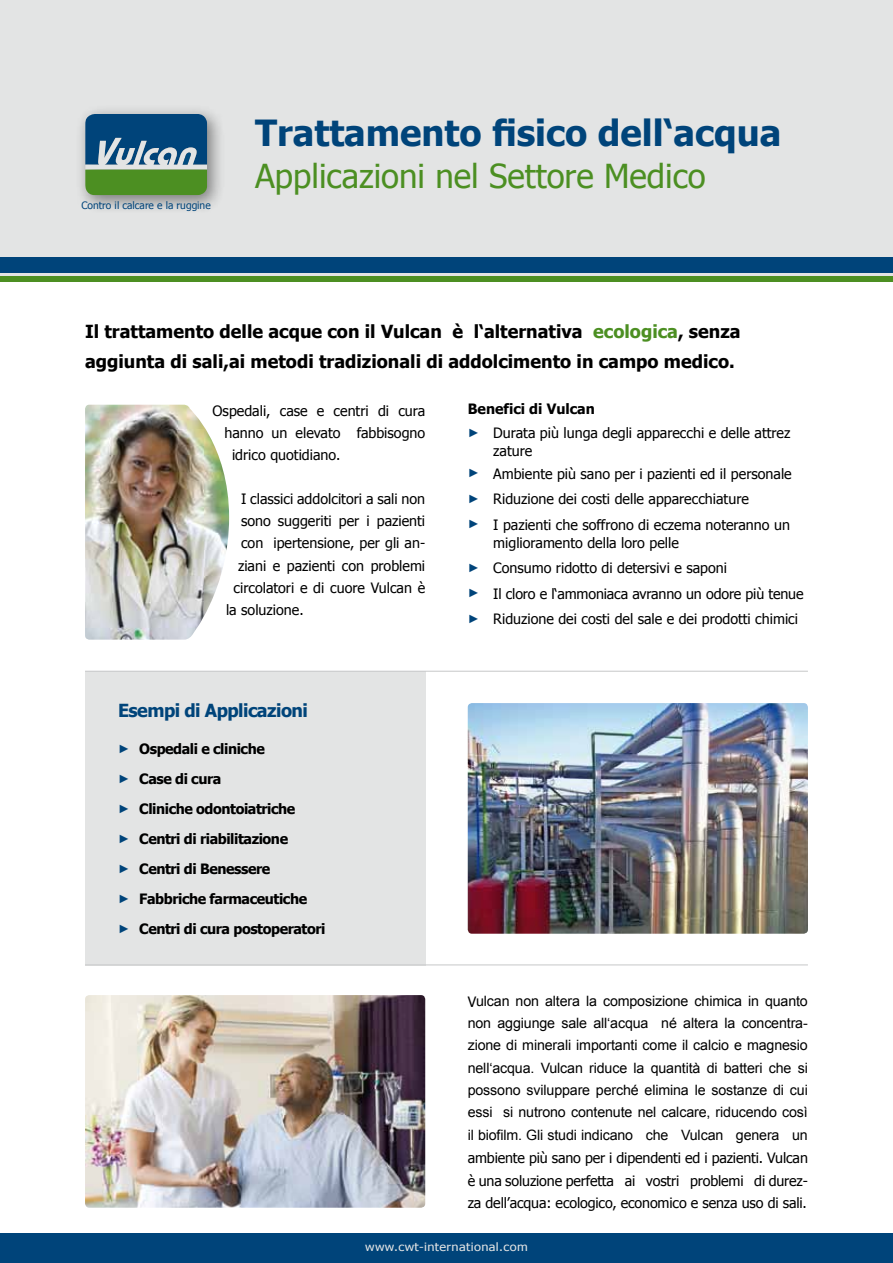
<style>
.page{position:relative;width:893px;height:1263px;background:#fff}
.page>*{position:absolute;margin:0;border:0;box-sizing:border-box;transform-origin:0 0}
.t1{font:700 36px "Tahoma";color:#00447a}
.t2{font:33px "Tahoma";color:#4c8f22}
.t3{font:700 18px/30px "Tahoma";color:#000}
.t4{font:700 18px "Tahoma";letter-spacing:-.03em;color:#00447a}
.t5{font:14.25px/25.5px "Tahoma";color:#000}
.t6{font:14.25px/22.4px "Arial";letter-spacing:-.01em;color:#000;text-align:justify}
.t7{font:700 14.25px/30px "Tahoma";letter-spacing:-.03em;color:#000}
.t8{font:11.55px "Tahoma";letter-spacing:.03em;color:#e3e4e4;scale:1.11 1}
.t9{font:10.2px "Tahoma";color:#00447a}
.s1{color:#4c8f22}
.s2{font-family:"Arial";font-size:12px;color:#00447a}
.s3{font-weight:700}
.s4{font-family:"Arial";font-weight:700;font-size:12px;color:#00447a}
.s5{font-family:"Tahoma"}
</style>
<div class="page">
<div style="left:0;top:0;width:893px;height:261px;background:#e3e4e4"></div>
<div style="left:0;top:257px;width:893px;height:18px;background:#00447a"></div>
<hr style="left:0;top:274px;width:893px;height:3px;background:#e3e4e4">
<div style="left:0;top:277px;width:893px;height:5px;background:#4c8f22"></div>
<div style="left:0;top:1233px;width:893px;height:30px;background:#00447a"></div>
<div style="left:85px;top:672px;width:340px;height:292px;background:#e3e4e4"></div>
<img style="left:85px;top:995px;width:340px;height:213px">
<img style="left:468px;top:703px;width:340px;height:231px">
<hr style="left:85px;top:671px;width:723px;height:1px;background:#c6c7c8">
<hr style="left:85px;top:964px;width:723px;height:1px;background:#c6c7c8">
<img style="left:85px;top:405px;width:144px;height:235px">
<div style="left:75px;top:104px;width:150px;height:109px;background:#000;opacity:.45"></div>
<svg style="left:85px;top:114px;width:122px;height:81px"></svg>
<p class="t9" style="left:81px;top:199px;width:131px">Contro il calcare e la ruggine</p>
<h1 class="t1" style="left:255px;top:107px;width:528px">Trattamento fisico dell‘acqua</h1>
<h2 class="t2" style="left:255px;top:153px;width:452px">Applicazioni nel Settore Medico</h2>
<p class="t3" style="left:85px;top:316px;width:657px">Il trattamento delle acque con il Vulcan è l‘alternativa <span class="s1">ecologica</span>, senza aggiunta di sali,ai metodi tradizionali di addolcimento in campo medico.</p>
<p class="t5" style="left:213px;top:397px;width:214px">Ospedali, case e centri di cura</p>
<p class="t5" style="left:225px;top:419px;width:202px">hanno un elevato fabbisogno</p>
<p class="t5" style="left:232px;top:442px;width:110px">idrico quotidiano.</p>
<p class="t5" style="left:241px;top:485px;width:186px">I classici addolcitori a sali non</p>
<p class="t5" style="left:241px;top:507px;width:186px">sono suggeriti per i pazienti</p>
<p class="t5" style="left:241px;top:529px;width:186px">con ipertensione, per gli an-</p>
<p class="t5" style="left:238px;top:552px;width:189px">ziani e pazienti con problemi</p>
<p class="t5" style="left:234px;top:574px;width:193px">circolatori e di cuore Vulcan è</p>
<p class="t5" style="left:226px;top:597px;width:79px">la soluzione.</p>
<p class="t4" style="left:118px;top:698px;width:192px">Esempi di Applicazioni</p>
<p class="t7" style="left:118px;top:733px;width:209px"><span class="s2">►</span> Ospedali e cliniche<br><span class="s2">►</span> Case di cura<br><span class="s2">►</span> Cliniche odontoiatriche<br><span class="s2">►</span> Centri di riabilitazione<br><span class="s2">►</span> Centri di Benessere<br><span class="s2">►</span> Fabbriche farmaceutiche<br><span class="s2">►</span> Centri di cura postoperatori</p>
<p class="t5" style="left:468px;top:396px;width:324px;line-height:24px"><span class="s3">Benefici di Vulcan<br></span><span class="s4">►</span> Durata più lunga degli apparecchi e delle attrez</p>
<p class="t5" style="left:468px;top:439px;width:325px;line-height:22.5px;text-indent:25px">zature<br><span class="s4">►</span> Ambiente più sano per i pazienti ed il personale</p>
<p class="t5" style="left:468px;top:485px;width:324px"><span class="s4">►</span> Riduzione dei costi delle apparecchiature<br><span class="s4">►</span> I pazienti che soffrono di eczema noteranno un</p>
<p class="t5" style="left:468px;top:529px;width:337px;text-indent:25px">miglioramento della loro pelle<br><span class="s4">►</span> Consumo ridotto di detersivi e saponi<br><span class="s4">►</span> Il cloro e l‘ammoniaca avranno un odore più tenue <span class="s4">►</span> Riduzione dei costi del sale e dei prodotti chimici</p>
<p class="t6" style="left:468px;top:989px;width:342px"><span class="s5">V</span>ulcan non altera la composizione chimica in quanto non aggiunge sale all‘acqua né altera la concentra&shy;zione di minerali importanti come il calcio e magnesio nell‘acqua. Vulcan riduce la quantità di batteri che si possono sviluppare perché elimina le sostanze di cui essi si nutrono contenute nel calcare, riducendo così il biofilm. Gli studi indicano che Vulcan genera un</p>
<p class="t5" style="left:468px;top:1146px;width:342px;line-height:22.4px;text-align:justify">ambiente più sano per i dipendenti ed i pazienti. Vulcan è una soluzione perfetta ai vostri problemi di durez&shy;za dell’acqua: ecologico, economico e senza uso di sali.</p>
<p class="t8" style="left:365px;top:1239px;width:148px">www.cwt-international.com</p>
</div>
